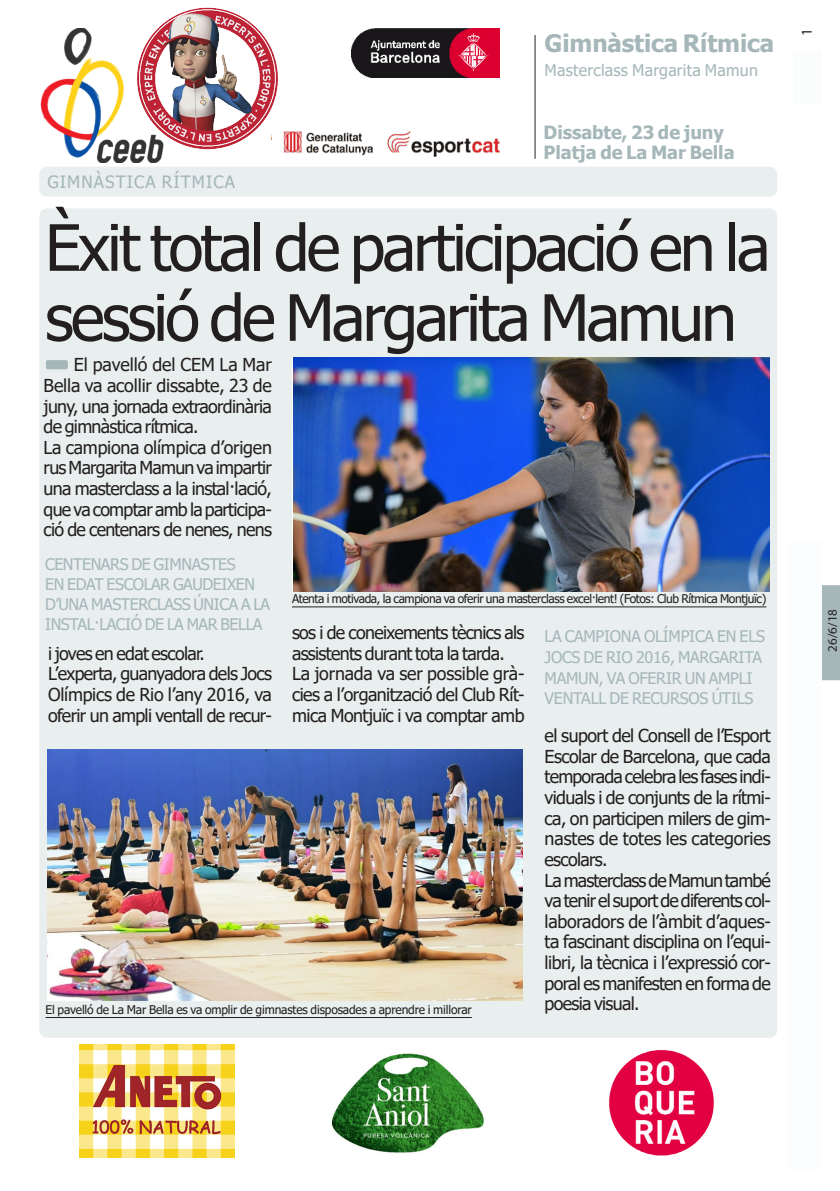
<style>
.page{position:relative;width:840px;height:1191px;background:#fff}
.page>*{position:absolute;margin:0;border:0;box-sizing:border-box;transform-origin:0 0}
.totc_TITULAR-noti-31{font:64px/70px "Tahoma";letter-spacing:-.045em;color:#231f20}
.t1{font:700 24px "Tahoma";letter-spacing:-.005em;color:#a5b7b9}
.t2{font:700 18.2px "Tahoma";letter-spacing:-.005em;color:#a5b7b9}
.totc_TEXT_BASE{font:17.8px/20.6px "Tahoma";letter-spacing:-.04em;color:#231f20;text-align:justify}
.totc_EPÍGRAF{font:17px "Tahoma";letter-spacing:.065em;color:#a5b7b9}
.totc_EPÍGRAF-2{font:16px/20px "Tahoma";letter-spacing:-.015em;color:#a5b7b9}
.totc_EPÍGRAF-3{font:16px "Tahoma";letter-spacing:.015em;color:#a5b7b9}
.t3{font:15px "Myriad Pro";color:#231f20}
.totc_FRASE_noti-càrr{font:13px "Myriad Pro";color:#231f20}
.totc_PEU_FOTO{font:12px "Tahoma";letter-spacing:-.035em;color:#231f20}
.totc_PEU_FOTO-2{font:12px "Tahoma";letter-spacing:-.015em;color:#231f20}
</style>
<div class="page">
<div style="left:822px;top:585px;width:17px;height:95px;background:#a5b7b9"></div>
<div style="left:39px;top:208px;width:737px;height:829px;background:#e9eeef;border-radius:8px"></div>
<div style="left:39px;top:167px;width:737px;height:30px;background:#e9eeef;border-radius:8px"></div>
<img style="left:293px;top:357px;width:476px;height:234px">
<hr style="left:292px;top:606px;width:473px;height:1px;background:#231f20">
<hr style="left:534px;top:35px;width:1px;height:124px;background:#231f20">
<div style="left:787px;top:540px;width:34px;height:629px;background:#fbfdfe"></div>
<div style="left:793px;top:50px;width:28px;height:54px;background:#fbfdfc"></div>
<img style="left:351px;top:28px;width:148px;height:50px">
<img style="left:609px;top:1049px;width:105px;height:107px">
<img style="left:294px;top:131px;width:206px;height:26px">
<img style="left:47px;top:749px;width:475px;height:251px">
<hr style="left:45px;top:1017px;width:426px;height:1px;background:#231f20">
<div style="left:46px;top:360px;width:22px;height:9px;background:#a5b7b9;border-radius:2px"></div>
<img style="left:331px;top:1053px;width:153px;height:100px">
<img style="left:80px;top:1045px;width:154px;height:112px">
<img style="left:40px;top:29px;width:80px;height:134px">
<img style="left:120px;top:7px;width:174px;height:156px">
<p class="t1" style="left:544px;top:27px;width:231px">Gimnàstica Rítmica</p>
<p class="totc_EPÍGRAF-3" style="left:544px;top:60px;width:215px">Masterclass Margarita Mamun</p>
<p class="totc_EPÍGRAF" style="left:47px;top:170px;width:189px">GIMNÀSTICA RÍTMICA</p>
<p class="t2" style="left:543px;top:119px;width:182px">Dissabte, 23 de juny</p>
<p class="t2" style="left:543px;top:140px;width:192px">Platja de La Mar Bella</p>
<p class="totc_TITULAR-noti-31" style="left:45px;top:216px;width:726px">Èxit total de participació en la sessió de Margarita Mamun</p>
<p class="totc_TEXT_BASE" style="left:44px;top:355px;width:230px;text-indent:30px">El pavelló del CEM La Mar Bella va acollir dissabte, 23 de juny, una jornada extraordinària de gimnàstica rítmica.</p>
<p class="totc_TEXT_BASE" style="left:44px;top:438px;width:230px">La campiona olímpica d’origen rus Margarita Mamun va impartir una masterclass a la instal·lació, que va comptar amb la participa· ció de centenars de nenes, nens</p>
<p class="totc_EPÍGRAF-2" style="left:45px;top:555px;width:226px">CENTENARS DE GIMNASTES<br>EN EDAT ESCOLAR GAUDEIXEN<br>D’UNA MASTERCLASS ÚNICA A LA<br>INSTAL·LACIÓ DE LA MAR BELLA</p>
<p class="totc_TEXT_BASE" style="left:48px;top:644px;width:158px">i joves en edat escolar.</p>
<p class="totc_TEXT_BASE" style="left:48px;top:664px;width:225px">L’experta, guanyadora dels Jocs Olímpics de Rio l’any 2016, va oferir un ampli ventall de recur·</p>
<p class="totc_PEU_FOTO" style="left:292px;top:590px;width:475px">Atenta i motivada, la campiona va oferir una masterclass excel·lent! (Fotos: Club Rítmica Montjuïc)</p>
<p class="totc_TEXT_BASE" style="left:292px;top:623px;width:234px">sos i de coneixements tècnics als assistents durant tota la tarda.</p>
<p class="totc_TEXT_BASE" style="left:292px;top:664px;width:234px">La jornada va ser possible grà· cies a l’organització del Club Rít· mica Montjuïc i va comptar amb</p>
<p class="totc_EPÍGRAF-2" style="left:544px;top:627px;width:222px;line-height:20.6px">LA CAMPIONA OLÍMPICA EN ELS<br>JOCS DE RIO 2016, MARGARITA<br>MAMUN, VA OFERIR UN AMPLI<br>VENTALL DE RECURSOS ÚTILS</p>
<p class="totc_PEU_FOTO-2" style="left:45px;top:1001px;width:427px">El pavelló de La Mar Bella es va omplir de gimnastes disposades a aprendre i millorar</p>
<p class="totc_TEXT_BASE" style="left:544px;top:726px;width:228px">el suport del Consell de l’Esport Escolar de Barcelona, que cada temporada celebra les fases indi· viduals i de conjunts de la rítmi· ca, on participen milers de gim· nastes de totes les categories escolars.</p>
<p class="totc_TEXT_BASE" style="left:544px;top:870px;width:227px">La masterclass de Mamun també va tenir el suport de diferents col· laboradors de l’àmbit d’aques· ta fascinant disciplina on l’equi· libri, la tècnica i l’expressió cor· poral es manifesten en forma de poesia visual.</p>
<p class="t3" style="left:797px;top:36px;width:9px;rotate:-90deg">1</p>
<p class="totc_FRASE_noti-càrr" style="left:824px;top:652px;width:44px;rotate:-90deg">26/6/18</p>
</div>
